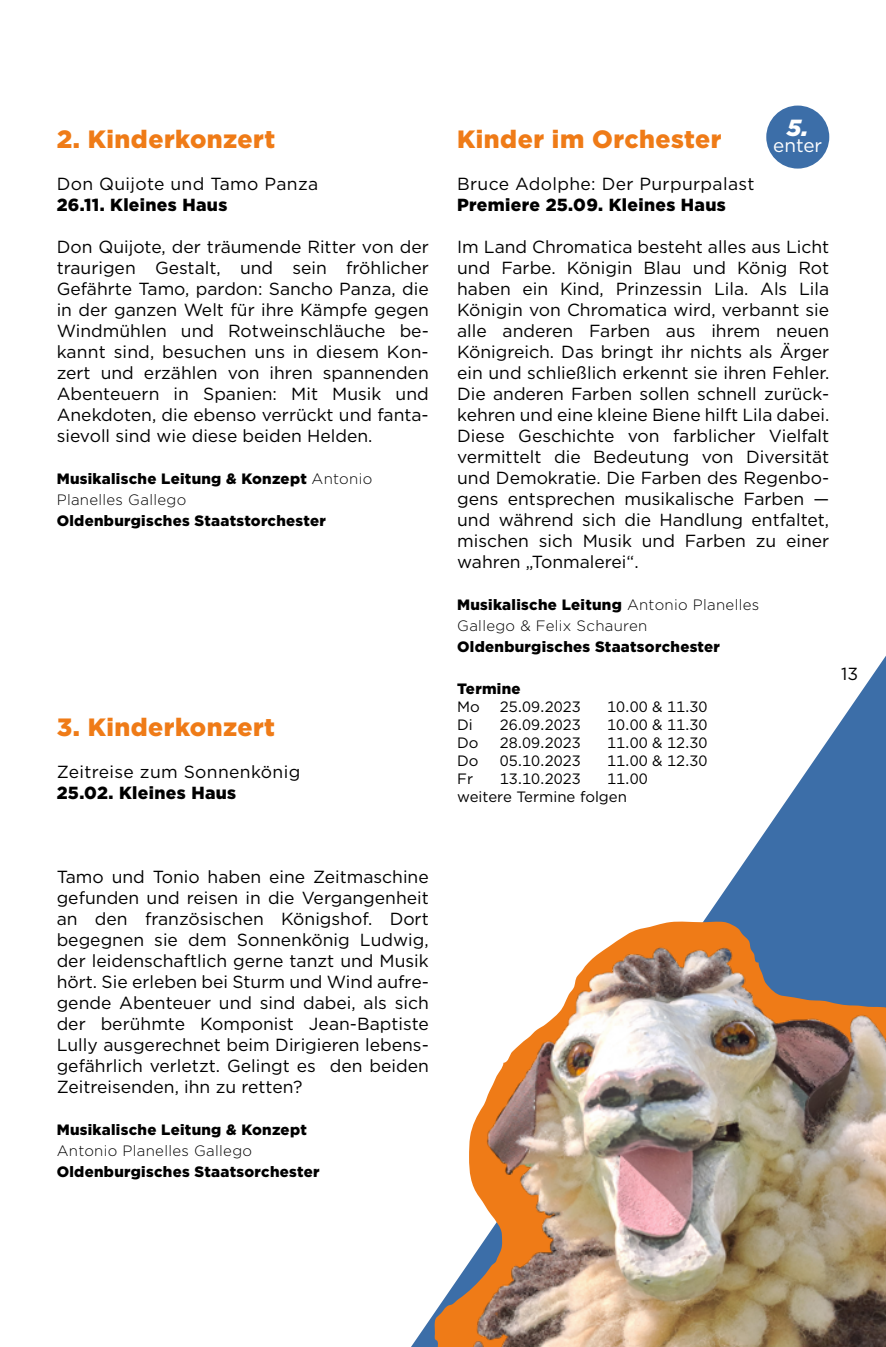
<style>
.page{position:relative;width:886px;height:1347px;background:#fff}
.page>*{position:absolute;margin:0;border:0;box-sizing:border-box;transform-origin:0 0}
.t1{font:900 25px "Gotham";letter-spacing:.02em;color:#ef7b17}
.t2{font:italic 900 23.25px "Gotham";color:#fff}
.t3{font:19px "Gotham";color:#fff}
.t4{font:17.5px/21px "Gotham";color:#000;text-align:justify}
.t5{font:17.5px "Gotham";letter-spacing:.02em;color:#000}
.t6{font:900 17.5px "Gotham";letter-spacing:.02em;color:#000}
.t7{font:900 15px/21px "Gotham";letter-spacing:.02em;color:#000}
.t8{font:15px/18px "Gotham";color:#000}
.t9{font:300 15px/21px "Gotham";letter-spacing:.02em;color:#000}
.s1{font-weight:300}
.s2{font-weight:900}
</style>
<div class="page">
<svg style="left:411px;top:656px;width:475px;height:690px"></svg>
<img style="left:433px;top:925px;width:453px;height:421px">
<div style="left:766px;top:106px;width:63px;height:63px;background:#3c6ea8;border-radius:50%"></div>
<h1 class="t1" style="left:57px;top:121px;width:220px">2. Kinderkonzert</h1>
<p class="t5" style="left:57px;top:172px;width:263px">Don Quijote und Tamo Panza</p>
<p class="t6" style="left:57px;top:192px;width:172px">26.11. Kleines Haus</p>
<p class="t4" style="left:57px;top:235px;width:374px">Don Quijote, der träumende Ritter von der traurigen Gestalt, und sein fröhlicher Gefährte Tamo, pardon: Sancho Panza, die in der ganzen Welt für ihre Kämpfe gegen Windmühlen und Rotweinschläuche be&shy;kannt sind, besuchen uns in diesem Kon&shy;zert und erzählen von ihren spannenden Abenteuern in Spanien: Mit Musik und Anekdoten, die ebenso verrückt und fanta&shy;sievoll sind wie diese beiden Helden.</p>
<p class="t7" style="left:57px;top:468px;width:317px">Musikalische Leitung &amp; Konzept <span class="s1">Antonio<br>Planelles Gallego</span></p>
<p class="t7" style="left:57px;top:510px;width:271px">Oldenburgisches Staatstorchester</p>
<h1 class="t1" style="left:57px;top:709px;width:220px">3. Kinderkonzert</h1>
<p class="t5" style="left:57px;top:760px;width:245px">Zeitreise zum Sonnenkönig</p>
<p class="t6" style="left:57px;top:780px;width:181px">25.02. Kleines Haus</p>
<p class="t4" style="left:57px;top:865px;width:374px">Tamo und Tonio haben eine Zeitmaschine gefunden und reisen in die Vergangenheit an den französischen Königshof. Dort begegnen sie dem Sonnenkönig Ludwig, der leidenschaftlich gerne tanzt und Musik hört. Sie erleben bei Sturm und Wind aufre&shy;gende Abenteuer und sind dabei, als sich der berühmte Komponist Jean-Baptiste Lully ausgerechnet beim Dirigieren lebens&shy;gefährlich verletzt. Gelingt es den beiden Zeitreisenden, ihn zu retten?</p>
<p class="t7" style="left:57px;top:1119px;width:252px">Musikalische Leitung &amp; Konzept</p>
<p class="t9" style="left:57px;top:1139px;width:197px">Antonio Planelles Gallego</p>
<p class="t7" style="left:57px;top:1161px;width:264px">Oldenburgisches Staatsorchester</p>
<h2 class="t2" style="left:787px;top:112px;width:23px">5.</h2>
<p class="t3" style="left:773px;top:133px;width:51px">enter</p>
<h1 class="t1" style="left:457px;top:121px;width:266px">Kinder im Orchester</h1>
<p class="t5" style="left:457px;top:172px;width:299px">Bruce Adolphe: Der Purpurpalast</p>
<p class="t6" style="left:457px;top:192px;width:270px">Premiere 25.09. Kleines Haus</p>
<p class="t4" style="left:457px;top:235px;width:374px">Im Land Chromatica besteht alles aus Licht und Farbe. Königin Blau und König Rot haben ein Kind, Prinzessin Lila. Als Lila Königin von Chromatica wird, verbannt sie alle anderen Farben aus ihrem neuen Königreich. Das bringt ihr nichts als Ärger ein und schließlich erkennt sie ihren Fehler.<br>Die anderen Farben sollen schnell zurück&shy;kehren und eine kleine Biene hilft Lila dabei.<br>Diese Geschichte von farblicher Vielfalt vermittelt die Bedeutung von Diversität und Demokratie. Die Farben des Regenbo&shy;gens entsprechen musikalische Farben — und während sich die Handlung entfaltet, mischen sich Musik und Farben zu einer wahren „Tonmalerei“.</p>
<p class="t9" style="left:457px;top:593px;width:304px"><span class="s2">Musikalische Leitung</span> Antonio Planelles<br>Gallego &amp; Felix Schauren</p>
<p class="t7" style="left:457px;top:636px;width:264px">Oldenburgisches Staatsorchester</p>
<p class="t7" style="left:457px;top:678px;width:65px">Termine</p>
<p class="t8" style="left:457px;top:697px;width:24px">Mo</p>
<p class="t8" style="left:500px;top:697px;width:82px">25.09.2023</p>
<p class="t8" style="left:607px;top:697px;width:102px">10.00 &amp; 11.30</p>
<p class="t8" style="left:457px;top:715px;width:17px">Di</p>
<p class="t8" style="left:500px;top:715px;width:82px">26.09.2023</p>
<p class="t8" style="left:607px;top:715px;width:102px">10.00 &amp; 11.30</p>
<p class="t8" style="left:457px;top:733px;width:23px">Do</p>
<p class="t8" style="left:500px;top:733px;width:82px">28.09.2023</p>
<p class="t8" style="left:607px;top:733px;width:102px">11.00 &amp; 12.30</p>
<p class="t8" style="left:457px;top:751px;width:23px">Do</p>
<p class="t8" style="left:500px;top:751px;width:82px">05.10.2023</p>
<p class="t8" style="left:607px;top:751px;width:102px">11.00 &amp; 12.30</p>
<p class="t8" style="left:457px;top:769px;width:17px">Fr</p>
<p class="t8" style="left:500px;top:769px;width:82px">13.10.2023</p>
<p class="t8" style="left:457px;top:769px;width:192px;text-indent:150px">11.00 weitere Termine folgen</p>
<p class="t4" style="left:841px;top:663px;width:19px">13</p>
</div>
